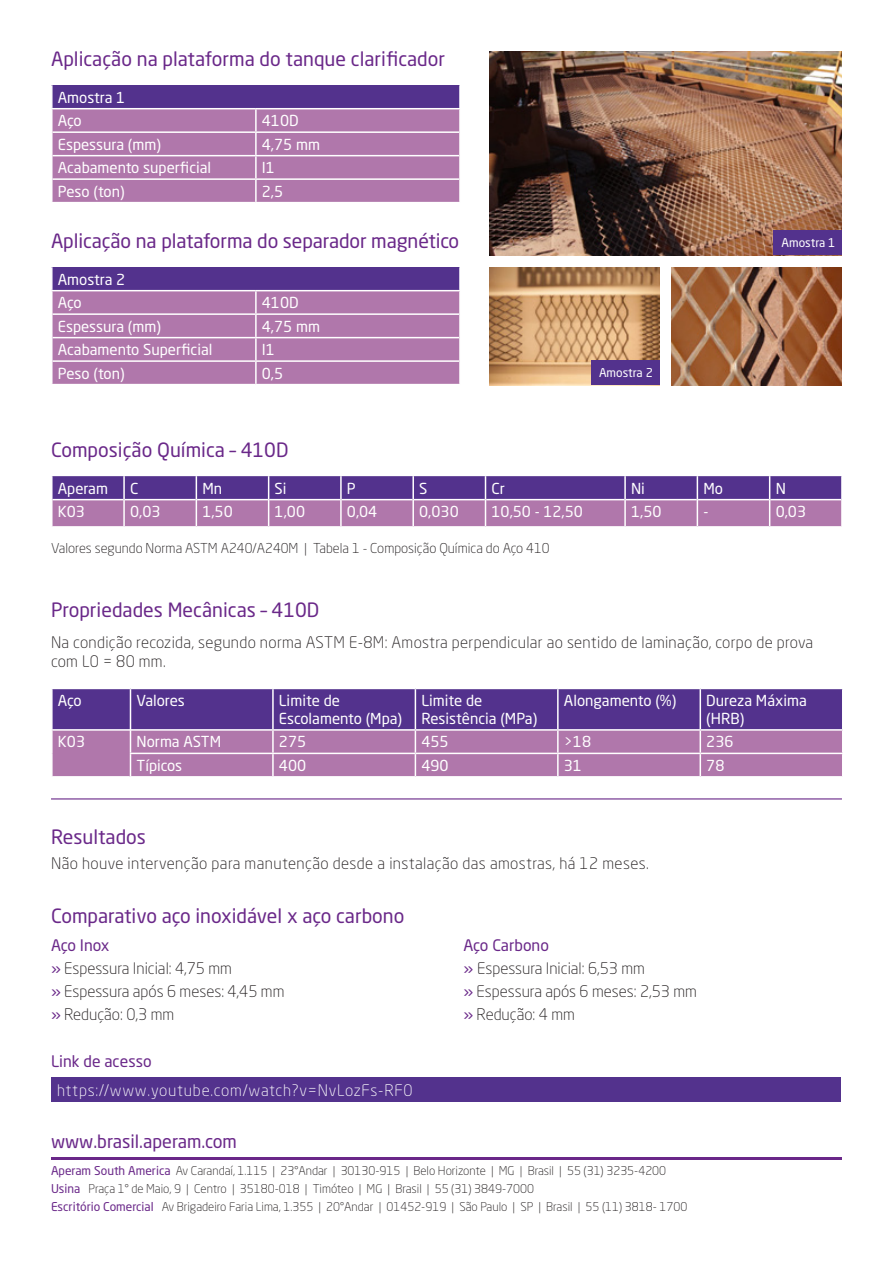
<style>
.page{position:relative;width:893px;height:1263px;background:#fff}
.page>*{position:absolute;margin:0;border:0;box-sizing:border-box;transform-origin:0 0}
.t1{font:19.5px "Neo Sans Std";color:#6a2889}
.t2{font:18px "Neo Sans Std";color:#6a2889}
.t3{font:300 15.75px/18.9px "Neo Sans Std";letter-spacing:.02em;color:#231f20}
.t4{font:300 15.75px/23.1px "Neo Sans Std";color:#231f20}
.t5{font:300 15.75px "Neo Sans Std";letter-spacing:.05em;color:#fff}
.t6{font:15.75px "Neo Sans Std";color:#6a2889}
.t7{font:15px/18px "Neo Sans Std";color:#fff}
.t8{font:300 13.5px "Neo Sans Std";color:#231f20}
.t9{font:300 12px/18px "Neo Sans Std";color:#231f20}
.t10{font:12px "Neo Sans Std";color:#fff}
.s1{font-weight:400;color:#6a2889}
</style>
<div class="page">
<img style="left:489px;top:51px;width:353px;height:204px">
<img style="left:672px;top:267px;width:170px;height:118px">
<img style="left:489px;top:267px;width:170px;height:118px">
<div style="left:52px;top:85px;width:408px;height:24px;background:#53328d"></div>
<div style="left:53px;top:109px;width:406px;height:93px;background:#b077ab"></div>
<hr style="left:51px;top:85px;width:2px;height:23px;background:#fff">
<hr style="left:459px;top:85px;width:2px;height:23px;background:#fff">
<hr style="left:51px;top:108px;width:205px;height:1px;background:#fff">
<hr style="left:256px;top:108px;width:205px;height:1px;background:#fff">
<hr style="left:255px;top:109px;width:2px;height:22px;background:#fff">
<hr style="left:255px;top:133px;width:2px;height:22px;background:#fff">
<hr style="left:255px;top:156px;width:2px;height:22px;background:#fff">
<hr style="left:255px;top:180px;width:2px;height:22px;background:#fff">
<hr style="left:53px;top:131px;width:203px;height:2px;background:#fff">
<hr style="left:256px;top:131px;width:203px;height:2px;background:#fff">
<hr style="left:53px;top:155px;width:203px;height:1px;background:#fff">
<hr style="left:256px;top:155px;width:203px;height:1px;background:#fff">
<hr style="left:53px;top:178px;width:203px;height:2px;background:#fff">
<hr style="left:256px;top:178px;width:203px;height:2px;background:#fff">
<div style="left:52px;top:267px;width:408px;height:24px;background:#53328d"></div>
<div style="left:53px;top:291px;width:406px;height:93px;background:#b077ab"></div>
<hr style="left:51px;top:267px;width:2px;height:23px;background:#fff">
<hr style="left:459px;top:267px;width:2px;height:23px;background:#fff">
<hr style="left:51px;top:290px;width:205px;height:1px;background:#fff">
<hr style="left:256px;top:290px;width:205px;height:1px;background:#fff">
<hr style="left:255px;top:291px;width:2px;height:22px;background:#fff">
<hr style="left:255px;top:315px;width:2px;height:22px;background:#fff">
<hr style="left:255px;top:338px;width:2px;height:22px;background:#fff">
<hr style="left:255px;top:362px;width:2px;height:22px;background:#fff">
<hr style="left:53px;top:313px;width:203px;height:2px;background:#fff">
<hr style="left:256px;top:313px;width:203px;height:2px;background:#fff">
<hr style="left:53px;top:337px;width:203px;height:1px;background:#fff">
<hr style="left:256px;top:337px;width:203px;height:1px;background:#fff">
<hr style="left:53px;top:360px;width:203px;height:2px;background:#fff">
<hr style="left:256px;top:360px;width:203px;height:2px;background:#fff">
<svg style="left:52px;top:476px;width:790px;height:50px;background:#8a5fa2"></svg>
<hr style="left:841px;top:500px;width:2px;height:26px;background:#fff">
<hr style="left:51px;top:1157px;width:791px;height:2px;background:#6a2889">
<svg style="left:52px;top:688px;width:791px;height:89px;background:#8a5fa2"></svg>
<hr style="left:130px;top:776px;width:143px;height:2px;background:#fff">
<hr style="left:273px;top:776px;width:142px;height:2px;background:#fff">
<hr style="left:415px;top:776px;width:143px;height:2px;background:#fff">
<hr style="left:558px;top:776px;width:142px;height:2px;background:#fff">
<hr style="left:700px;top:776px;width:143px;height:2px;background:#fff">
<div style="left:51px;top:1077px;width:789px;height:24px;background:#53328d"></div>
<hr style="left:51px;top:798px;width:791px;height:1px;background:#6a2889">
<div style="left:774px;top:230px;width:68px;height:25px;background:#53328d"></div>
<div style="left:591px;top:361px;width:68px;height:24px;background:#53328d"></div>
<h1 class="t1" style="left:51px;top:47px;width:396px">Aplicação na plataforma do tanque clarificador</h1>
<p class="t7" style="left:58px;top:85px;width:69px;line-height:23.5px">Amostra 1<br>Aço</p>
<p class="t7" style="left:262px;top:111px;width:38px">410D</p>
<p class="t7" style="left:58px;top:135px;width:105px">Espessura (mm)</p>
<p class="t7" style="left:262px;top:135px;width:60px">4,75 mm</p>
<p class="t7" style="left:58px;top:158px;width:155px">Acabamento superficial</p>
<p class="t7" style="left:262px;top:158px;width:15px">I1</p>
<p class="t7" style="left:58px;top:182px;width:68px">Peso (ton)</p>
<p class="t7" style="left:262px;top:182px;width:23px">2,5</p>
<h1 class="t1" style="left:51px;top:229px;width:410px">Aplicação na plataforma do separador magnético</h1>
<p class="t7" style="left:58px;top:267px;width:69px;line-height:23.5px">Amostra 2<br>Aço</p>
<p class="t7" style="left:262px;top:293px;width:38px">410D</p>
<p class="t7" style="left:58px;top:317px;width:105px">Espessura (mm)</p>
<p class="t7" style="left:262px;top:317px;width:60px">4,75 mm</p>
<p class="t7" style="left:58px;top:340px;width:156px">Acabamento Superficial</p>
<p class="t7" style="left:262px;top:340px;width:15px">I1</p>
<p class="t7" style="left:58px;top:364px;width:68px">Peso (ton)</p>
<p class="t7" style="left:262px;top:364px;width:23px">0,5</p>
<p class="t10" style="left:599px;top:365px;width:55px">Amostra 2</p>
<p class="t10" style="left:782px;top:235px;width:55px">Amostra 1</p>
<h1 class="t1" style="left:51px;top:438px;width:239px">Composição Química – 410D</h1>
<p class="t7" style="left:58px;top:479px;width:52px">Aperam</p>
<p class="t7" style="left:130px;top:479px;width:10px">C</p>
<p class="t7" style="left:202px;top:479px;width:21px">Mn</p>
<p class="t7" style="left:275px;top:479px;width:13px">Si</p>
<p class="t7" style="left:347px;top:479px;width:10px">P</p>
<p class="t7" style="left:419px;top:479px;width:10px">S</p>
<p class="t7" style="left:491px;top:479px;width:15px">Cr</p>
<p class="t7" style="left:631px;top:479px;width:15px">Ni</p>
<p class="t7" style="left:703px;top:479px;width:21px">Mo</p>
<p class="t7" style="left:776px;top:479px;width:12px">N</p>
<p class="t7" style="left:58px;top:502px;width:29px">K03</p>
<p class="t7" style="left:130px;top:502px;width:32px">0,03</p>
<p class="t7" style="left:202px;top:502px;width:32px">1,50</p>
<p class="t7" style="left:275px;top:502px;width:32px">1,00</p>
<p class="t7" style="left:347px;top:502px;width:32px">0,04</p>
<p class="t7" style="left:419px;top:502px;width:41px">0,030</p>
<p class="t7" style="left:491px;top:502px;width:93px">10,50 - 12,50</p>
<p class="t7" style="left:631px;top:502px;width:32px">1,50</p>
<p class="t7" style="left:703px;top:502px;width:6px">-</p>
<p class="t7" style="left:776px;top:502px;width:32px">0,03</p>
<p class="t8" style="left:51px;top:540px;width:500px">Valores segundo Norma ASTM A240/A240M | Tabela 1 - Composição Química do Aço 410</p>
<h1 class="t1" style="left:51px;top:598px;width:270px">Propriedades Mecânicas – 410D</h1>
<p class="t3" style="left:51px;top:633px;width:764px">Na condição recozida, segundo norma ASTM E-8M: Amostra perpendicular ao sentido de laminação, corpo de prova com L0 = 80 mm.</p>
<p class="t7" style="left:58px;top:691px;width:25px">Aço</p>
<p class="t7" style="left:136px;top:691px;width:50px">Valores</p>
<p class="t7" style="left:279px;top:691px;width:125px">Limite de<br>Escolamento (Mpa)</p>
<p class="t7" style="left:421px;top:691px;width:117px">Limite de<br>Resistência (MPa)</p>
<p class="t7" style="left:564px;top:691px;width:114px">Alongamento (%)</p>
<p class="t7" style="left:706px;top:691px;width:102px">Dureza Máxima (HRB)</p>
<p class="t7" style="left:58px;top:733px;width:29px">K03</p>
<p class="t7" style="left:136px;top:733px;width:86px">Norma ASTM</p>
<p class="t7" style="left:279px;top:733px;width:29px">275</p>
<p class="t7" style="left:421px;top:733px;width:29px">455</p>
<p class="t7" style="left:564px;top:733px;width:29px">&gt;18</p>
<p class="t7" style="left:706px;top:733px;width:29px">236</p>
<p class="t7" style="left:136px;top:756px;width:47px">Típicos</p>
<p class="t7" style="left:279px;top:756px;width:29px">400</p>
<p class="t7" style="left:421px;top:756px;width:29px">490</p>
<p class="t7" style="left:564px;top:756px;width:20px">31</p>
<p class="t7" style="left:706px;top:756px;width:20px">78</p>
<h1 class="t1" style="left:51px;top:825px;width:96px">Resultados</h1>
<p class="t3" style="left:51px;top:853px;width:599px">Não houve intervenção para manutenção desde a instalação das amostras, há 12 meses.</p>
<h1 class="t1" style="left:51px;top:903px;width:355px">Comparativo aço inoxidável x aço carbono</h1>
<p class="t4" style="left:51px;top:933px;width:235px"><span class="s1">Aço Inox<br>»</span> Espessura Inicial: 4,75 mm<br><span class="s1">»</span> Espessura após 6 meses: 4,45 mm <span class="s1">»</span> Redução: 0,3 mm</p>
<p class="t4" style="left:463px;top:933px;width:235px"><span class="s1">Aço Carbono<br>»</span> Espessura Inicial: 6,53 mm<br><span class="s1">»</span> Espessura após 6 meses: 2,53 mm <span class="s1">»</span> Redução: 4 mm</p>
<p class="t6" style="left:51px;top:1052px;width:102px">Link de acesso</p>
<p class="t5" style="left:57px;top:1080px;width:357px">https://www.youtube.com/watch?v=NvLozFs-RF0</p>
<p class="t2" style="left:51px;top:1130px;width:187px">www.brasil.aperam.com</p>
<p class="t9" style="left:51px;top:1162px;width:638px"><span class="s1">Aperam South America</span> Av Carandaí, 1.115 | 23°Andar | 30130-915 | Belo Horizonte | MG | Brasil | 55 (31) 3235-4200<br><span class="s1">Usina</span> Praça 1° de Maio, 9 | Centro | 35180-018 | Timóteo | MG | Brasil | 55 (31) 3849-7000<br><span class="s1">Escritório Comercial</span> Av Brigadeiro Faria Lima, 1.355 | 20°Andar | 01452-919 | São Paulo | SP | Brasil | 55 (11) 3818- 1700</p>
</div>
